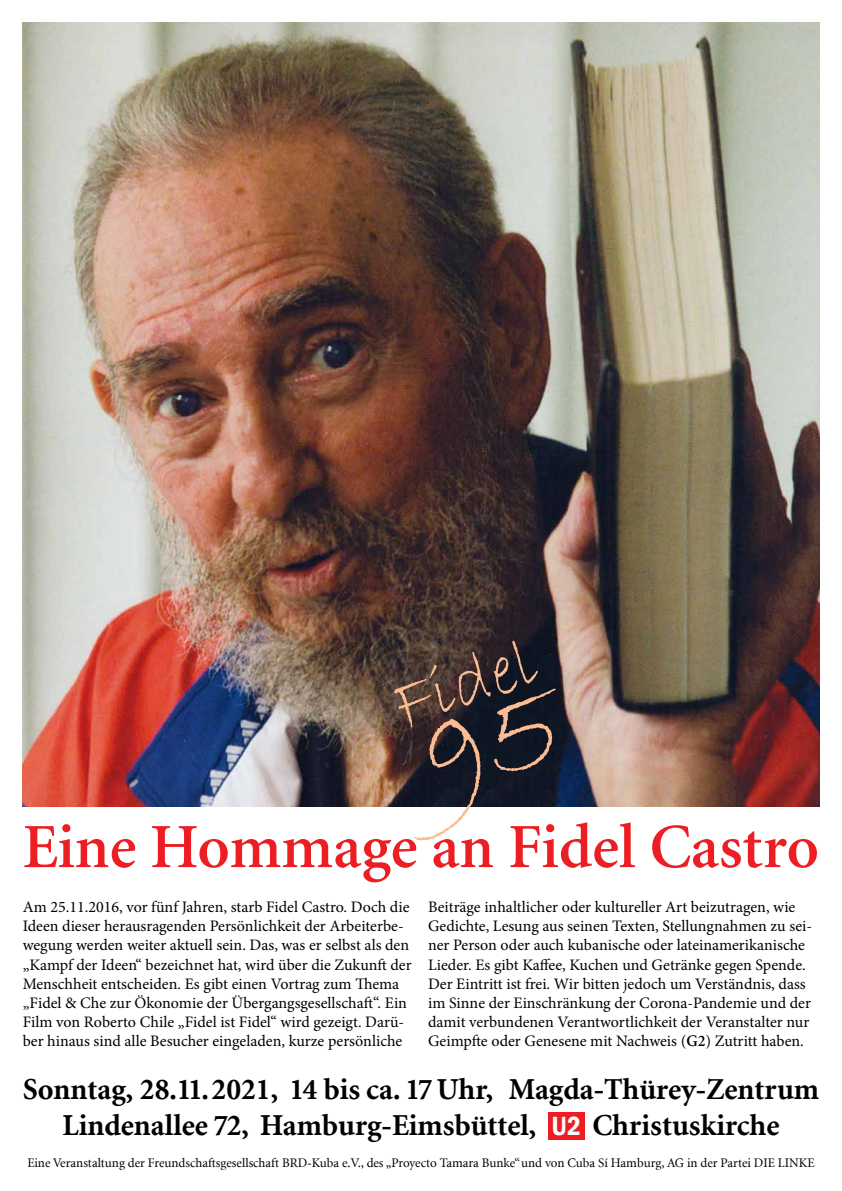
<style>
.page{position:relative;width:842px;height:1191px;background:#fff}
.page>*{position:absolute;margin:0;border:0;box-sizing:border-box;transform-origin:0 0}
.t1{font:72px "Bradley Hand ITC";color:#fbbb93}
.t2{font:600 63px "Minion LT";color:#ed1d24}
.t3{font:700 30.2px/36.2px "Minion LT";color:#000;text-align:center}
.t4{font:16px/19.2px "Minion Pro";color:#000}
.t5{font:13px "Minion LT";color:#000}
.s1{font-family:"Minion LT";font-weight:600}
.s2{font-family:"Franklin Gothic";font-weight:600;font-stretch:condensed;font-size:27px;color:#fff}
</style>
<div class="page">
<div style="left:549px;top:1112px;width:36px;height:28px;background:#ed1d24"></div>
<img style="left:23px;top:23px;width:796px;height:783px">
<svg style="left:382px;top:688px;width:196px;height:119px;background:#25242c"></svg>
<h1 class="t1" style="left:380px;top:664px;width:150px;rotate:-19deg">Fidel</h1>
<h2 class="t2" style="left:23px;top:814px;width:798px">Eine Hommage an Fidel Castro</h2>
<p class="t4" style="left:23px;top:897px;width:390px">Am 25.11.2016, vor fünf Jahren, starb Fidel Castro. Doch die Ideen dieser herausragenden Persönlichkeit der Arbeiterbe&shy;wegung werden weiter aktuell sein. Das, was er selbst als den „Kampf der Ideen“ bezeichnet hat, wird über die Zukunft der Menschheit entscheiden. Es gibt einen Vortrag zum Thema „Fidel &amp; Che zur Ökonomie der Übergangsgesellschaft“. Ein Film von Roberto Chile „Fidel ist Fidel“ wird gezeigt. Darü&shy;ber hinaus sind alle Besucher eingeladen, kurze persönliche</p>
<p class="t4" style="left:428px;top:897px;width:386px">Beiträge inhaltlicher oder kultureller Art beizutragen, wie Gedichte, Lesung aus seinen Texten, Stellungnahmen zu sei&shy;ner Person oder auch kubanische oder lateinamerikanische Lieder. Es gibt Kaffee, Kuchen und Getränke gegen Spende.<br>Der Eintritt ist frei. Wir bitten jedoch um Verständnis, dass im Sinne der Einschränkung der Corona-Pandemie und der damit verbundenen Verantwortlichkeit der Veranstalter nur Geimpfte oder Genesene mit Nachweis <span class="s1">(G2)</span> Zutritt haben.</p>
<h3 class="t3" style="left:23px;top:1072px;width:798px">Sonntag, 28.11.2021, 14 bis ca. 17 Uhr, Magda-Thürey-Zentrum<br>Lindenallee 72, Hamburg-Eimsbüttel, <span class="s2">U2</span> Christuskirche</h3>
<p class="t5" style="left:27px;top:1156px;width:789px">Eine Veranstaltung der Freundschaftsgesellschaft BRD-Kuba e.V., des „Proyecto Tamara Bunke“und von Cuba Sí Hamburg, AG in der Partei DIE LINKE</p>
</div>
